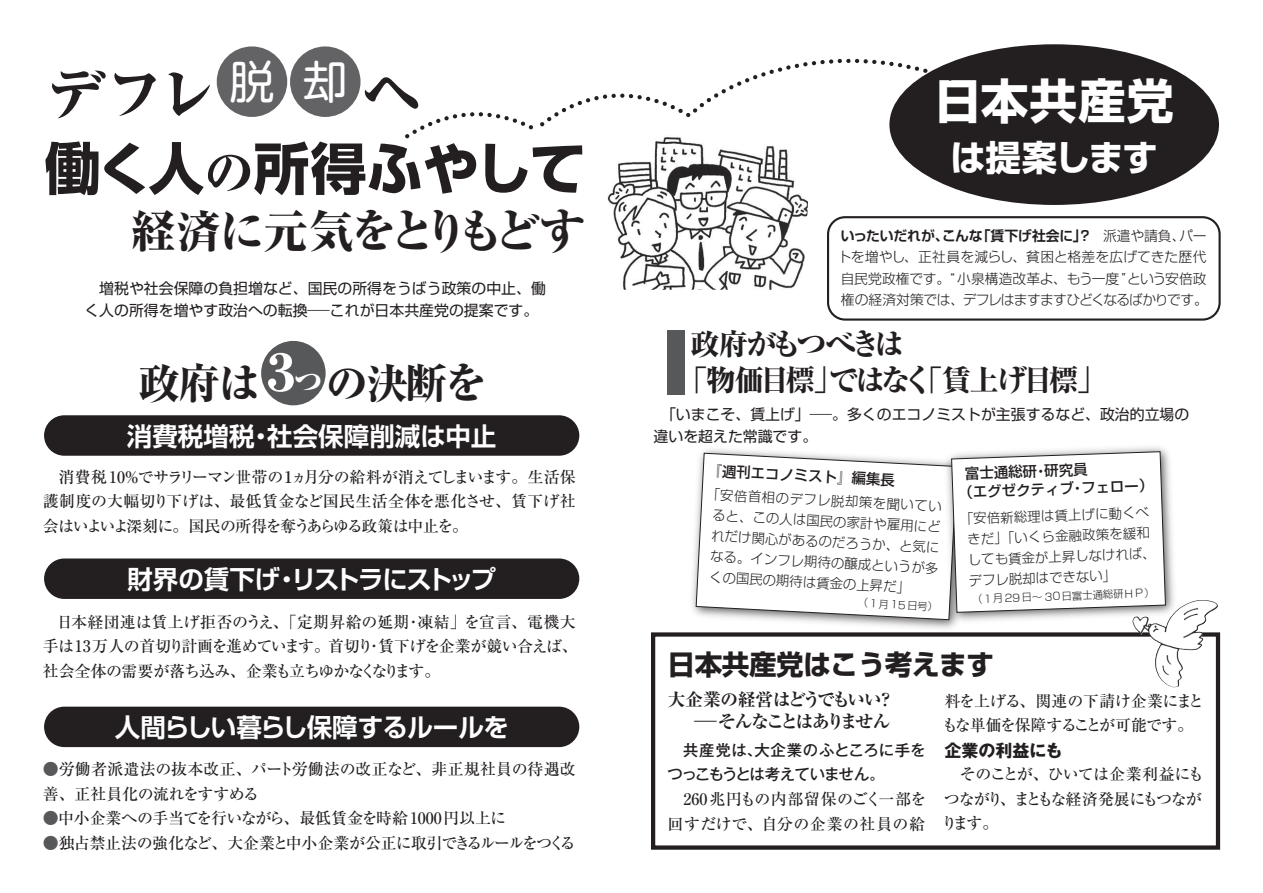
<style>
.page{position:relative;width:1263px;height:893px;background:#fff}
.page>*{position:absolute;margin:0;border:0;box-sizing:border-box;transform-origin:0 0}
.t1{font:800 59.55px "Ryumin Pr 5";color:#231f20}
.t2{font:700 56.1px "Shin Go Pr 5";letter-spacing:-.035em;color:#231f20}
.t3{font:700 47.55px "Shin Go Pr 5";letter-spacing:.02em;color:#fff}
.t4{font:800 45.45px "Ryumin Pr 5";letter-spacing:-.05em;color:#231f20}
.t5{font:45.3px "Shin M Go Pro";color:#fff}
.t6{font:800 42.15px "Ryumin Pr 5";letter-spacing:-.06em;color:#231f20}
.t7{font:700 35.25px "Shin Go Pr 5";letter-spacing:-.03em;color:#fff}
.t8{font:800 29.55px/35.7px "Ryumin Pr 5";letter-spacing:-.135em;color:#231f20}
.t9{font:700 27.6px "Shin Go Pr 5";letter-spacing:-.015em;color:#231f20}
.t10{font:700 25.5px "Shin Go Pr 5 De";letter-spacing:-.055em;color:#fff}
.t11{font:700 25.5px "Shin Go Pr 5 De";letter-spacing:-.02em;color:#fff}
.t12{font:700 25.5px "Shin Go Pr 5 De";color:#fff}
.t13{font:700 expanded 17.7px/22.5px "Ryumin Pr 5";letter-spacing:-.1em;color:#231f20;text-align:right}
.t14{font:700 16.95px "Gothic MB101 Pr 5";color:#231f20}
.t15{font:500 15.9px/24.5px "Ryumin Pr 5";letter-spacing:-.03em;color:#231f20}
.t16{font:500 15.9px/24.5px "Ryumin Pr 5";letter-spacing:-.01em;color:#231f20}
.t17{font:500 15.9px/24.5px "Ryumin Pr 5";letter-spacing:-.06em;color:#231f20}
.t18{font:500 15.9px/24.5px "Ryumin Pr 5";letter-spacing:.02em;color:#231f20}
.t19{font:500 15.45px/24.5px "Gothic MB101 Pr 5";letter-spacing:-.015em;color:#231f20}
.t20{font:14.85px/22.4px "Shin Go Pr 5";color:#231f20}
.t21{font:500 14.4px/18.6px "Shin Go Pr 5";color:#231f20}
.t22{font:300 13.8px/21.3px "Shin Go Pr 5";letter-spacing:-.04em;color:#231f20;text-align:justify}
.t23{font:700 13.8px "Shin Go Pr 5 De";letter-spacing:-.01em;color:#231f20}
.t24{font:300 13.35px/20.5px "Shin Go Pr 5";color:#231f20;text-align:justify}
.t25{font:300 10.35px "Shin Go Pr 5";color:#231f20}
.s1{font-family:"Ryumin Pr 5";font-weight:800;font-size:59.55px;color:#231f20}
.s2{font-family:"Ryumin Pr 5";font-weight:800;font-size:50.1px}
.s3{font-weight:300}
.s4{color:#57585a}
.s5{font-family:"Shin Go Pr 5";font-weight:300}
.s6{font-family:"Gothic MB101 Pr 5";font-weight:300;font-stretch:normal}
</style>
<div class="page">
<img style="left:607px;top:142px;width:201px;height:148px">
<div style="left:44px;top:415px;width:535px;height:41px;background:#231f20;border-radius:20px"></div>
<div style="left:44px;top:558px;width:535px;height:41px;background:#231f20;border-radius:20px"></div>
<div style="left:44px;top:707px;width:535px;height:40px;background:#231f20;border-radius:20px"></div>
<img style="left:692px;top:449px;width:257px;height:180px">
<img style="left:941px;top:447px;width:233px;height:181px">
<svg style="left:696px;top:451px;width:470px;height:169px"></svg>
<div style="left:217px;top:46px;width:70px;height:71px;background:#636366;border-radius:50%"></div>
<div style="left:290px;top:46px;width:70px;height:71px;background:#636366;border-radius:50%"></div>
<div style="left:889px;top:44px;width:330px;height:161px;background:#231f20;border-radius:50%"></div>
<svg style="left:405px;top:58px;width:552px;height:84px"></svg>
<div style="left:261px;top:341px;width:65px;height:64px;background:#57585a;border-radius:50%"></div>
<div style="left:651px;top:632px;width:569px;height:218px;border:4px solid #231f20"></div>
<img style="left:1152px;top:600px;width:53px;height:27px">
<div style="left:667px;top:330px;width:18px;height:65px;background:#57585a"></div>
<div style="left:827px;top:216px;width:394px;height:105px;border:2px solid #231f20;border-radius:17px"></div>
<h3 class="t5" style="left:229px;top:45px;width:194px">脱 却<span class="s1">ヘ</span></h3>
<h1 class="t1" style="left:46px;top:47px;width:172px">デフレ</h1>
<h2 class="t2" style="left:45px;top:124px;width:543px">働く人<span class="s2">の</span>所得ふやして</h2>
<h3 class="t4" style="left:130px;top:195px;width:457px">経済に元気をとりもどす</h3>
<p class="t20" style="left:84px;top:275px;width:463px">　増税や社会保障の負担増など、国民の所得をうばう政策の中止、働く人の所得を増やす政治への転換<span class="s3">―</span>これが日本共産党の提案です。</p>
<h3 class="t6" style="left:256px;top:351px;width:233px"><sup>３</sup><sup>つ</sup>の決断を</h3>
<h3 class="t6" style="left:139px;top:351px;width:202px">政府は　　</h3>
<h3 class="t12" style="left:127px;top:415px;width:371px">消費税増税・社会保障削減は中止</h3>
<p class="t15" style="left:43px;top:464px;width:535px;text-align:justify">　消費税 10％でサラリーマン世帯の１ヵ月分の給料が消えてしまいます。生活保護制度の大幅切り下げは、最低賃金など国民生活全体を悪化させ、賃下げ社会はいよいよ深刻に。国民の所得を奪うあらゆる政策は中止を。</p>
<h3 class="t10" style="left:127px;top:558px;width:370px">財界の賃下げ・リストラにストップ</h3>
<p class="t15" style="left:43px;top:609px;width:536px">　日本経団連は賃上げ拒否のうえ、「定期昇給の延期･凍結」を宣言、電機大手は13万人の首切り計画を進めています。首切り･賃下げを企業が競い合えば、社会全体の需要が落ち込み、企業も立ちゆかなくなります。</p>
<h3 class="t11" style="left:115px;top:706px;width:396px">人間らしい暮らし保障するルールを</h3>
<p class="t16" style="left:43px;top:756px;width:535px"><span class="s4">●</span>労働者派遣法の抜本改正、パート労働法の改正など、非正規社員の待遇改善、正社員化の流れをすすめる</p>
<p class="t15" style="left:43px;top:805px;width:465px"><span class="s4">●</span>中小企業への手当てを行いながら、最低賃金を時給 1000円以上に</p>
<p class="t15" style="left:43px;top:829px;width:534px"><span class="s4">●</span>独占禁止法の強化など、大企業と中小企業が公正に取引できるルールをつくる</p>
<h3 class="t3" style="left:934px;top:63px;width:241px">日本共産党</h3>
<h3 class="t7" style="left:950px;top:130px;width:209px">は提案します</h3>
<p class="t23" style="left:841px;top:225px;width:367px">いったいだれが、こんな「賃下げ社会に」？<span class="s5">　派遣や請負、パー</span></p>
<p class="t22" style="left:838px;top:245px;width:372px">トを増やし、正社員を減らし、貧困と格差を広げてきた歴代自民党政権です。“小泉構造改革よ、もう一度 ”という安倍政権の経済対策では、デフレはますますひどくなるばかりです。</p>
<h3 class="t8" style="left:678px;top:325px;width:430px;text-indent:13px">政府がもつべきは<br>「物価目標」ではなく「賃上げ目標」</h3>
<p class="t20" style="left:654px;top:402px;width:537px">　「いまこそ、賃上げ」<span class="s3">―</span>。多くのエコノミストが主張するなど、政治的立場の違いを超えた常識です。</p>
<p class="t21" style="left:708px;top:460px;width:189px;rotate:3deg">『週刊エコノミスト』編集長</p>
<p class="t24" style="left:714px;top:483px;width:230px;text-indent:-7px;rotate:3deg">「安倍首相のデフレ脱却策を聞いていると、この人は国民の家計や雇用にどれだけ関心があるのだろうか、と気になる。インフレ期待の醸成というが多くの国民の期待は賃金の上昇だ」</p>
<p class="t25" style="left:858px;top:594px;width:82px;rotate:3deg">（１月15日号）</p>
<p class="t21" style="left:957px;top:463px;width:196px;text-indent:7px;rotate:-2deg">富士通総研・研究員<br>（エグゼクティブ・フェロー）</p>
<p class="t24" style="left:966px;top:507px;width:189px;text-align:left;text-indent:-7px;rotate:-2deg">「安倍新総理は賃上げに動くべきだ」「いくら金融政策を緩和しても賃金が上昇しなければ、デフレ脱却はできない」</p>
<p class="t25" style="left:972px;top:591px;width:184px;rotate:-2deg">（１月29日～ 30日富士通総研ＨＰ）</p>
<h3 class="t9" style="left:668px;top:642px;width:328px">日本共産党はこう考えます</h3>
<p class="t13" style="left:668px;top:687px;width:228px">大企業の経営はどうでもいい？<span class="s6">ー</span>そんなことはありません</p>
<p class="t19" style="left:668px;top:736px;width:259px;text-indent:15px">共産党は、大企業のふところに手をつっこもうとは考えていません。</p>
<p class="t18" style="left:667px;top:786px;width:260px">　260兆円もの内部留保のごく一部を回すだけで、自分の企業の社員の給</p>
<p class="t15" style="left:942px;top:688px;width:263px">料を上げる、関連の下請け企業にまともな単価を保障することが可能です。</p>
<p class="t14" style="left:944px;top:736px;width:120px">企業の利益にも</p>
<p class="t17" style="left:942px;top:761px;width:264px;text-indent:18px">そのことが、ひいては企業利益にもつながり、まともな経済発展にもつながります。</p>
</div>
